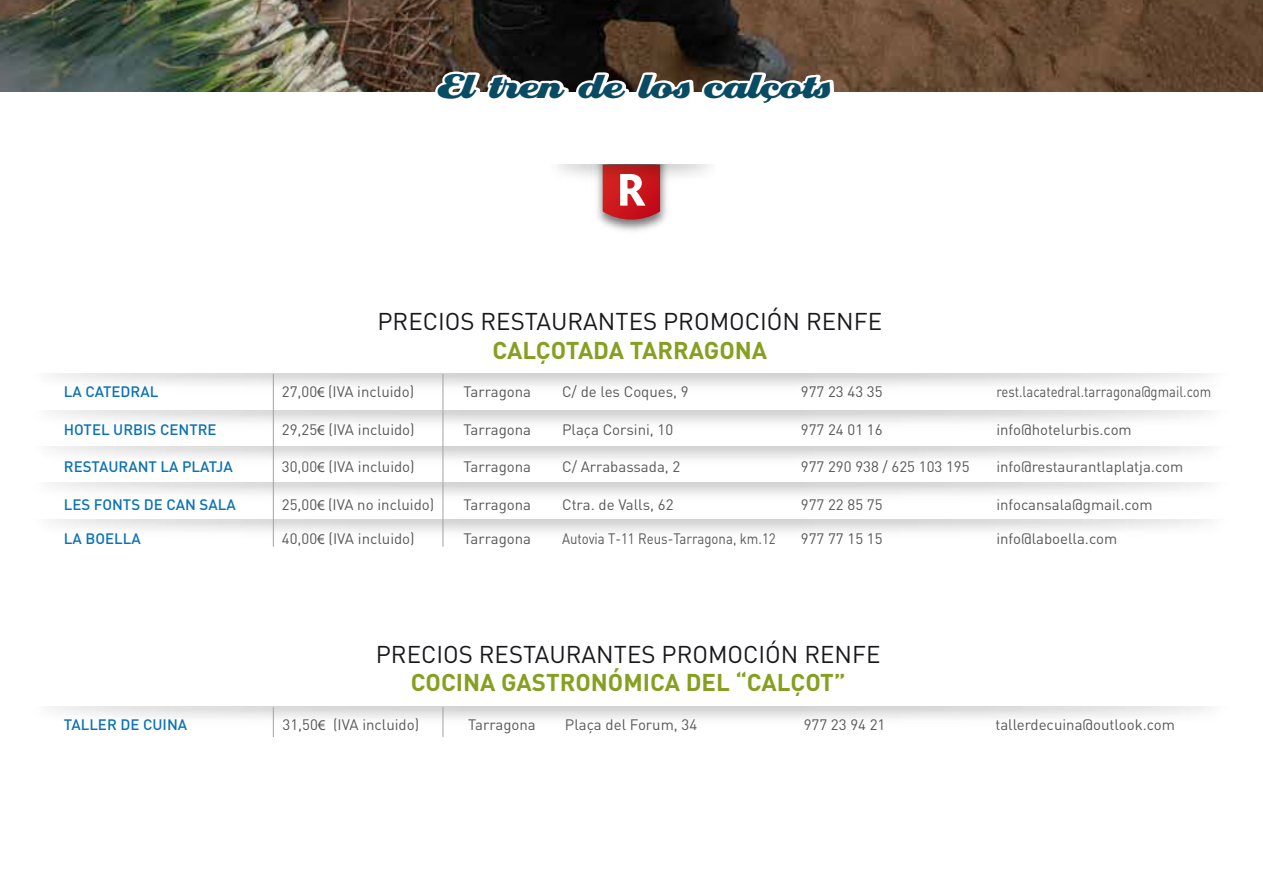
<style>
.page{position:relative;width:1263px;height:893px;background:#fff}
.page>*{position:absolute;margin:0;border:0;box-sizing:border-box;transform-origin:0 0}
.t1{font:36.75px "Eclat ICG";letter-spacing:-.15em;color:#0a4b64}
.t2{font:24px "DIN";color:#1a171c}
.t3{font:700 24px "DIN";color:#879f21}
.t4{font:15px "DIN";color:#58585a}
.t5{font:500 15px "DIN";color:#0b72b5}
.t6{font:15px "DIN";color:#58585a;scale:.87 1}
.t7{font:15px "DIN";color:#58585a;scale:.88 1}
.s1{font-family:"Myriad Pro"}
</style>
<div class="page">
<img style="left:0;top:0;width:1263px;height:92px">
<hr style="left:273px;top:374px;width:1px;height:173px;background:#a1a2a4">
<hr style="left:443px;top:374px;width:1px;height:173px;background:#a1a2a4">
<hr style="left:273px;top:707px;width:1px;height:30px;background:#a1a2a4">
<hr style="left:443px;top:707px;width:1px;height:30px;background:#a1a2a4">
<svg style="left:433px;top:69px;width:403px;height:34px"></svg>
<img style="left:597px;top:195px;width:70px;height:36px">
<img style="left:558px;top:165px;width:151px;height:30px">
<svg style="left:603px;top:165px;width:57px;height:55px;background:#cc4347"></svg>
<h1 class="t1" style="left:433px;top:66px;width:398px">El tren de los calcots</h1>
<h2 class="t2" style="left:377px;top:306px;width:506px">PRECIOS RESTAURANTES PROMOCIÓN RENFE</h2>
<h2 class="t3" style="left:492px;top:334px;width:276px">CALÇOTADA TARRAGONA</h2>
<p class="t5" style="left:64px;top:382px;width:96px">LA CATEDRAL</p>
<p class="t4" style="left:282px;top:382px;width:134px">27,00<span class="s1">€</span> (IVA incluido)</p>
<p class="t4" style="left:463px;top:382px;width:69px">Tarragona</p>
<p class="t4" style="left:562px;top:382px;width:128px">C/ de les Coques, 9</p>
<p class="t4" style="left:801px;top:382px;width:83px">977 23 43 35</p>
<p class="t6" style="left:996px;top:382px;width:249px">rest.lacatedral.tarragona@gmail.com</p>
<p class="t5" style="left:64px;top:420px;width:154px">HOTEL URBIS CENTRE</p>
<p class="t4" style="left:282px;top:420px;width:134px">29,25<span class="s1">€</span> (IVA incluido)</p>
<p class="t4" style="left:463px;top:420px;width:69px">Tarragona</p>
<p class="t4" style="left:562px;top:420px;width:113px">Plaça Corsini, 10</p>
<p class="t4" style="left:801px;top:420px;width:83px">977 24 01 16</p>
<p class="t4" style="left:996px;top:420px;width:137px">info@hotelurbis.com</p>
<p class="t5" style="left:64px;top:457px;width:170px">RESTAURANT LA PLATJA</p>
<p class="t4" style="left:282px;top:457px;width:134px">30,00<span class="s1">€</span> (IVA incluido)</p>
<p class="t4" style="left:463px;top:457px;width:69px">Tarragona</p>
<p class="t4" style="left:562px;top:457px;width:120px">C/ Arrabassada, 2</p>
<p class="t4" style="left:801px;top:457px;width:170px">977 290 938 / 625 103 195</p>
<p class="t4" style="left:996px;top:457px;width:188px">info@restaurantlaplatja.com</p>
<p class="t5" style="left:64px;top:495px;width:173px">LES FONTS DE CAN SALA</p>
<p class="t4" style="left:282px;top:495px;width:154px">25,00<span class="s1">€</span> (IVA no incluido)</p>
<p class="t4" style="left:463px;top:495px;width:69px">Tarragona</p>
<p class="t4" style="left:562px;top:495px;width:113px">Ctra. de Valls, 62</p>
<p class="t4" style="left:801px;top:495px;width:83px">977 22 85 75</p>
<p class="t4" style="left:996px;top:495px;width:158px">infocansala@gmail.com</p>
<p class="t5" style="left:64px;top:529px;width:78px">LA BOELLA</p>
<p class="t4" style="left:282px;top:529px;width:134px">40,00<span class="s1">€</span> (IVA incluido)</p>
<p class="t4" style="left:463px;top:529px;width:69px">Tarragona</p>
<p class="t7" style="left:562px;top:529px;width:244px">Autovia T-11 Reus-Tarragona, km.12</p>
<p class="t4" style="left:801px;top:529px;width:83px">977 77 15 15</p>
<p class="t4" style="left:996px;top:529px;width:122px">info@laboella.com</p>
<h2 class="t2" style="left:376px;top:639px;width:506px">PRECIOS RESTAURANTES PROMOCIÓN RENFE</h2>
<h2 class="t3" style="left:411px;top:667px;width:436px">COCINA GASTRONÓMICA DEL “CALÇOT”</h2>
<p class="t5" style="left:64px;top:715px;width:125px">TALLER DE CUINA</p>
<p class="t4" style="left:283px;top:715px;width:138px">31,50<span class="s1">€</span> (IVA incluido)</p>
<p class="t4" style="left:468px;top:715px;width:69px">Tarragona</p>
<p class="t4" style="left:565px;top:715px;width:134px">Plaça del Forum, 34</p>
<p class="t4" style="left:804px;top:715px;width:83px">977 23 94 21</p>
<p class="t4" style="left:995px;top:715px;width:181px">tallerdecuina@outlook.com</p>
</div>
